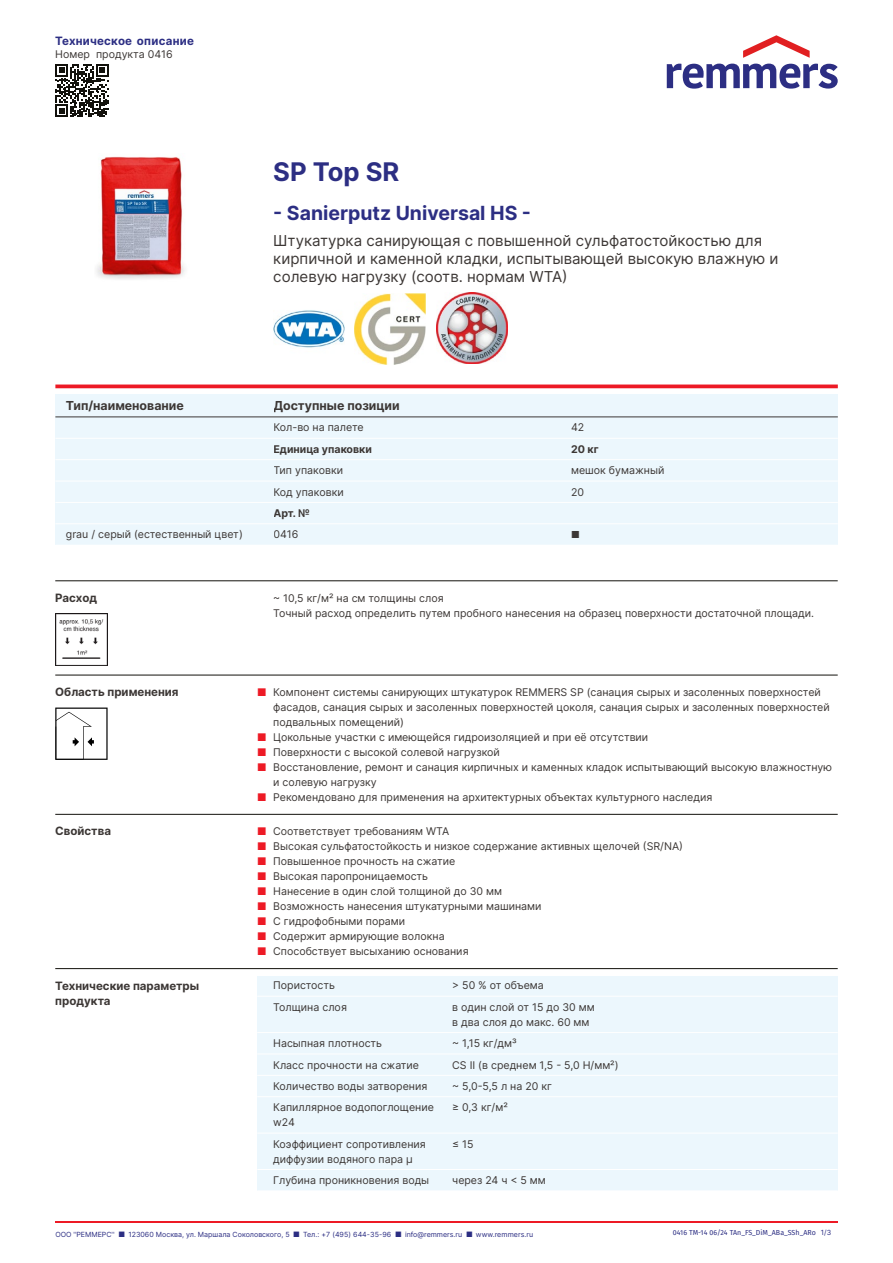
<style>
.page{position:relative;width:893px;height:1263px;background:#fff}
.page>*{position:absolute;margin:0;border:0;box-sizing:border-box;transform-origin:0 0}
.t1{font:700 25.65px "Inter";color:#2c2e83}
.t2{font:700 19.5px "Inter";color:#2c2e83}
.t3{font:15px/18px "Inter";color:#3c3735}
.t4{font:700 12.45px "Inter";color:#3c3735}
.t5{font:700 11.55px/15px "Inter";color:#3c3735}
.t6{font:700 11.55px "Inter";letter-spacing:.02em;color:#2c2e83}
.t7{font:10.65px/15px "Inter";color:#3c3735}
.t8{font:700 10.65px "Inter";color:#3c3735}
.t9{font:7.05px "Inter";color:#2c2e83}
.t10{font:7.05px "Fira Sans";letter-spacing:.005em;color:#2c2e83}
.s1{font-family:"Inter"}
</style>
<div class="page">
<hr style="left:55px;top:1221px;width:783px;height:1px;background:#ed1a25">
<hr style="left:55px;top:580px;width:783px;height:1px;background:#12110c">
<hr style="left:55px;top:674px;width:783px;height:1px;background:#12110c">
<hr style="left:55px;top:814px;width:783px;height:1px;background:#12110c">
<hr style="left:55px;top:968px;width:783px;height:1px;background:#12110c">
<img style="left:55px;top:613px;width:53px;height:53px">
<svg style="left:55px;top:707px;width:53px;height:53px"></svg>
<div style="left:452px;top:976px;width:386px;height:214px;background:#ecf7fd"></div>
<div style="left:257px;top:976px;width:195px;height:214px;background:#ecf7fd"></div>
<hr style="left:257px;top:996px;width:581px;height:1px;background:#fff">
<hr style="left:257px;top:1032px;width:581px;height:1px;background:#fff">
<hr style="left:257px;top:1053px;width:581px;height:1px;background:#fff">
<hr style="left:257px;top:1075px;width:581px;height:1px;background:#fff">
<hr style="left:257px;top:1096px;width:581px;height:1px;background:#fff">
<hr style="left:257px;top:1133px;width:581px;height:1px;background:#fff">
<hr style="left:257px;top:1169px;width:581px;height:1px;background:#fff">
<div style="left:273px;top:394px;width:565px;height:151px;background:#ecf7fd"></div>
<div style="left:55px;top:394px;width:218px;height:151px;background:#ecf7fd"></div>
<svg style="left:55px;top:384px;width:783px;height:4px;fill:#ed1a25"></svg>
<hr style="left:55px;top:416px;width:783px;height:1px;background:#3c3735">
<hr style="left:55px;top:438px;width:783px;height:1px;background:#fff">
<hr style="left:55px;top:459px;width:783px;height:1px;background:#fff">
<hr style="left:55px;top:481px;width:783px;height:1px;background:#fff">
<hr style="left:55px;top:502px;width:783px;height:1px;background:#fff">
<hr style="left:55px;top:523px;width:783px;height:1px;background:#fff">
<svg style="left:667px;top:64px;width:171px;height:25px"></svg>
<svg style="left:743px;top:35px;width:67px;height:23px"></svg>
<svg style="left:55px;top:64px;width:53px;height:53px"></svg>
<img style="left:96px;top:156px;width:89px;height:123px">
<img style="left:273px;top:310px;width:71px;height:38px">
<img style="left:355px;top:293px;width:71px;height:71px">
<img style="left:437px;top:292px;width:70px;height:71px">
<p class="t6" style="left:55px;top:32px;width:140px">Техническое описание</p>
<p class="t7" style="left:55px;top:46px;width:119px">Номер продукта 0416</p>
<h1 class="t1" style="left:273px;top:153px;width:128px">SP Top SR</h1>
<h2 class="t2" style="left:273px;top:198px;width:259px">- Sanierputz Universal HS -</h2>
<h3 class="t3" style="left:273px;top:231px;width:507px">Штукатурка санирующая с повышенной сульфатостойкостью для кирпичной и каменной кладки, испытывающей высокую влажную и солевую нагрузку (соотв. нормам WTA)</h3>
<p class="t4" style="left:66px;top:396px;width:119px">Тип/наименование</p>
<p class="t7" style="left:66px;top:527px;width:178px">grau / серый (естественный цвет)</p>
<p class="t5" style="left:55px;top:590px;width:43px">Расход</p>
<p class="t5" style="left:55px;top:684px;width:125px">Область применения</p>
<p class="t5" style="left:55px;top:823px;width:57px">Свойства</p>
<p class="t5" style="left:55px;top:977px;width:145px">Технические параметры продукта</p>
<p class="t4" style="left:273px;top:396px;width:128px">Доступные позиции</p>
<p class="t7" style="left:273px;top:420px;width:92px">Кол-во на палете</p>
<p class="t7" style="left:571px;top:420px;width:15px">42</p>
<p class="t8" style="left:273px;top:441px;width:100px">Единица упаковки</p>
<p class="t8" style="left:571px;top:441px;width:29px">20 кг</p>
<p class="t7" style="left:273px;top:463px;width:71px">Тип упаковки</p>
<p class="t7" style="left:571px;top:463px;width:95px">мешок бумажный</p>
<p class="t7" style="left:273px;top:484px;width:72px">Код упаковки</p>
<p class="t7" style="left:571px;top:484px;width:15px">20</p>
<p class="t8" style="left:273px;top:505px;width:38px">Арт. №</p>
<p class="t7" style="left:273px;top:527px;width:26px">0416</p>
<p class="t7" style="left:273px;top:590px;width:542px">~ 10,5 кг/м² на см толщины слоя<br>Точный расход определить путем пробного нанесения на образец поверхности достаточной площади.</p>
<p class="t7" style="left:273px;top:684px;width:560px">Компонент системы санирующих штукатурок REMMERS SP (санация сырых и засоленных поверхностей фасадов, санация сырых и засоленных поверхностей цоколя, санация сырых и засоленных поверхностей подвальных помещений)<br>Цокольные участки с имеющейся гидроизоляцией и при её отсутствии<br>Поверхности с высокой солевой нагрузкой<br>Восстановление, ремонт и санация кирпичных и каменных кладок испытывающий высокую влажностную и солевую нагрузку<br>Рекомендовано для применения на архитектурных объектах культурного наследия</p>
<p class="t7" style="left:273px;top:824px;width:411px">Cоответствует требованиям WTA<br>Высокая сульфатостойкость и низкое содержание активных щелочей (SR/NA)<br>Повышенное прочность на сжатие<br>Высокая паропроницаемость<br>Нанесение в один слой толщиной до 30 мм<br>Возможность нанесения штукатурными машинами<br>С гидрофобными порами<br>Содержит армирующие волокна<br>Способствует высыханию основания</p>
<p class="t7" style="left:452px;top:974px;width:144px;line-height:21.5px">&gt; 50 % от объема<br>в один слой от 15 до 30 мм</p>
<p class="t7" style="left:452px;top:1011px;width:168px;line-height:21.5px">в два слоя до макс. 60 мм<br>~ 1,15 кг/дм³<br>CS II (в среднем 1,5 - 5,0 Н/мм²) ~ 5,0-5,5 л на 20 кг<br>≥ 0,3 кг/м²</p>
<p class="t7" style="left:452px;top:1136px;width:23px">≤ 15</p>
<p class="t7" style="left:452px;top:1172px;width:95px">через 24 ч &lt; 5 мм</p>
<p class="t7" style="left:273px;top:974px;width:75px;line-height:21.5px">Пористость<br>Толщина слоя</p>
<p class="t7" style="left:273px;top:1032px;width:162px;line-height:21.5px">Насыпная плотность<br>Класс прочности на сжатие<br>Количество воды затворения<br>Капиллярное водопоглощение</p>
<p class="t7" style="left:273px;top:1111px;width:154px;line-height:21.5px">w24<br>Коэффициент сопротивления</p>
<p class="t7" style="left:273px;top:1148px;width:158px;line-height:21.5px">диффузии водяного пара μ<br>Глубина проникновения воды</p>
<p class="t9" style="left:55px;top:1229px;width:61px">ООО ''РЕММЕРС''</p>
<p class="t9" style="left:128px;top:1229px;width:163px">123060 Москва, ул. Маршала Соколовского, 5</p>
<p class="t9" style="left:303px;top:1229px;width:90px">Тел.: +7 (495) 644-35-96</p>
<p class="t9" style="left:405px;top:1229px;width:59px">info@remmers.ru</p>
<p class="t9" style="left:476px;top:1229px;width:59px">www.remmers.ru</p>
<p class="t10" style="left:673px;top:1227px;width:160px">0416 TM-14 06/24 TAn_FS_DiM_ABa_SSh_ARo <span class="s1">1/3</span></p>
</div>
